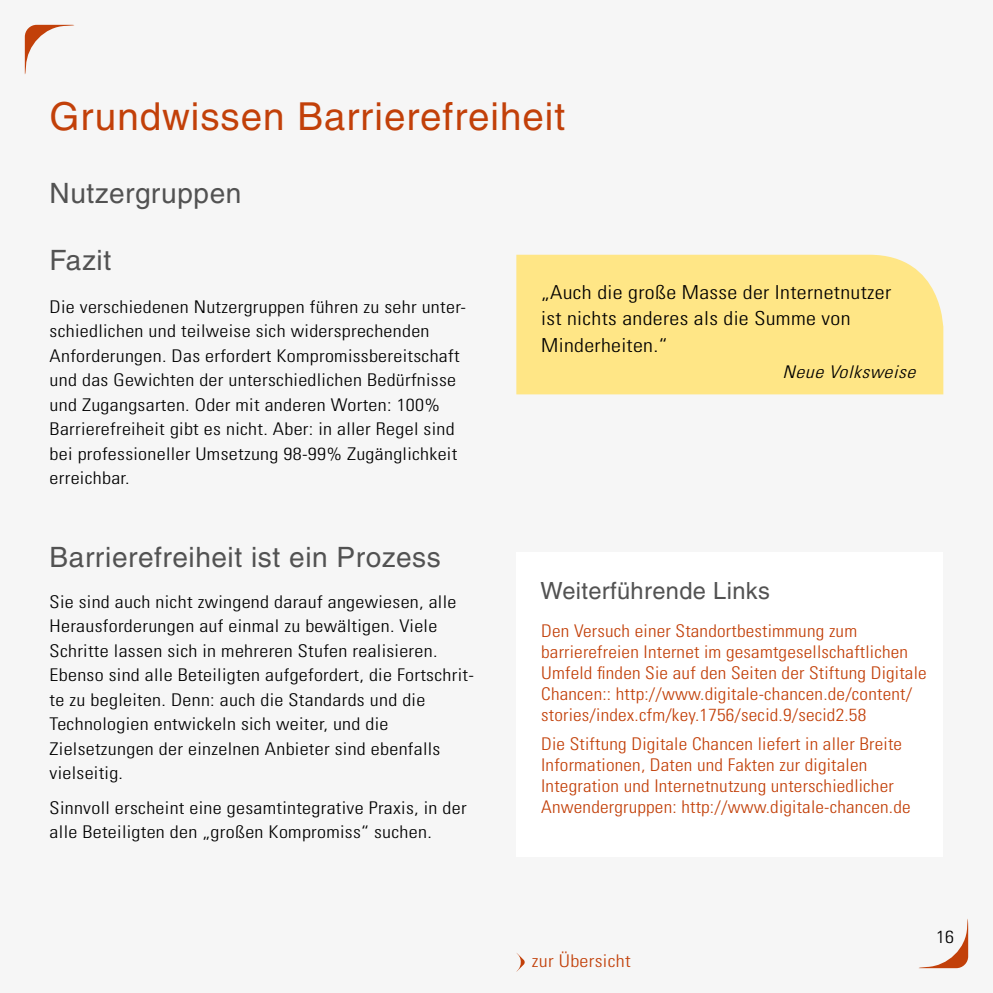
<style>
.page{position:relative;width:993px;height:993px;background:#fff}
.page>*{position:absolute;margin:0;border:0;box-sizing:border-box;transform-origin:0 0}
.t1{font:38.5px "Helvetica";letter-spacing:.025em;color:#c24009}
.t2{font:28px "Helvetica";letter-spacing:.02em;color:#525252}
.t3{font:23.62px "Helvetica";letter-spacing:.015em;color:#525252}
.t4{font:300 condensed 19.25px/26.2px "Univers";letter-spacing:.015em;color:#000;scale:1.15 1}
.t5{font:300 condensed 17.5px/24.5px "Univers";letter-spacing:.015em;color:#000;scale:1.15 1}
.t6{font:300 condensed 17.5px/21px "Univers";letter-spacing:.01em;color:#c24009;scale:1.1 1}
.t7{font:italic 300 condensed 17.5px "Univers";letter-spacing:.025em;color:#000;scale:1.15 1}
.t8{font:300 condensed 17.5px "Univers";letter-spacing:.01em;color:#c24009;scale:1.15 1}
</style>
<div class="page">
<div style="left:0;top:0;width:992px;height:992px;background:#f6f6f6"></div>
<svg style="left:25px;top:25px;width:49px;height:49px"></svg>
<svg style="left:927px;top:930px;width:40px;height:37px"></svg>
<div style="left:516px;top:552px;width:427px;height:304px;background:#fff"></div>
<div style="left:516px;top:255px;width:427px;height:139px;background:#ffe686"></div>
<svg style="left:516px;top:953px;width:9px;height:18px"></svg>
<h1 class="t1" style="left:50px;top:94px;width:516px">Grundwissen Barrierefreiheit</h1>
<h2 class="t2" style="left:50px;top:177px;width:193px">Nutzergruppen</h2>
<h2 class="t2" style="left:50px;top:244px;width:63px">Fazit</h2>
<p class="t5" style="left:50px;top:294px;width:363px">Die verschiedenen Nutzergruppen führen zu sehr unter&shy;schiedlichen und teilweise sich widersprechenden Anforderungen. Das erfordert Kompromissbereitschaft und das Gewichten der unterschiedlichen Bedürfnisse und Zugangsarten. Oder mit anderen Worten: 100% Barrierefreiheit gibt es nicht. Aber: in aller Regel sind bei professioneller Umsetzung 98-99% Zugänglichkeit erreichbar.</p>
<h2 class="t2" style="left:50px;top:541px;width:392px">Barrierefreiheit ist ein Prozess</h2>
<p class="t5" style="left:50px;top:589px;width:370px">Sie sind auch nicht zwingend darauf angewiesen, alle Herausforderungen auf einmal zu bewältigen. Viele Schritte lassen sich in mehreren Stufen realisieren.<br>Ebenso sind alle Beteiligten aufgefordert, die Fortschrit&shy;te zu begleiten. Denn: auch die Standards und die Technologien entwickeln sich weiter, und die Zielsetzungen der einzelnen Anbieter sind ebenfalls vielseitig.</p>
<p class="t5" style="left:50px;top:794px;width:364px">Sinnvoll erscheint eine gesamtintegrative Praxis, in der alle Beteiligten den „großen Kompromiss“ suchen.</p>
<p class="t4" style="left:541px;top:279px;width:306px">„Auch die große Masse der Internetnutzer ist nichts anderes als die Summe von<br>Minderheiten.“</p>
<p class="t7" style="left:782px;top:361px;width:117px">Neue Volksweise</p>
<h3 class="t3" style="left:540px;top:576px;width:231px">Weiterführende Links</h3>
<p class="t6" style="left:541px;top:620px;width:352px">Den Versuch einer Standortbestimmung zum barrierefreien Internet im gesamtgesellschaftlichen Umfeld finden Sie auf den Seiten der Stiftung Digitale Chancen:: http://www.digitale-chancen.de/content/ stories/index.cfm/key.1756/secid.9/secid2.58</p>
<p class="t6" style="left:541px;top:732px;width:337px">Die Stiftung Digitale Chancen liefert in aller Breite Informationen, Daten und Fakten zur digitalen Integration und Internetnutzung unterschiedlicher Anwendergruppen: http://www.digitale-chancen.de</p>
<p class="t8" style="left:532px;top:949px;width:87px">zur Übersicht</p>
<p class="t5" style="left:935px;top:923px;width:17px">16</p>
</div>
